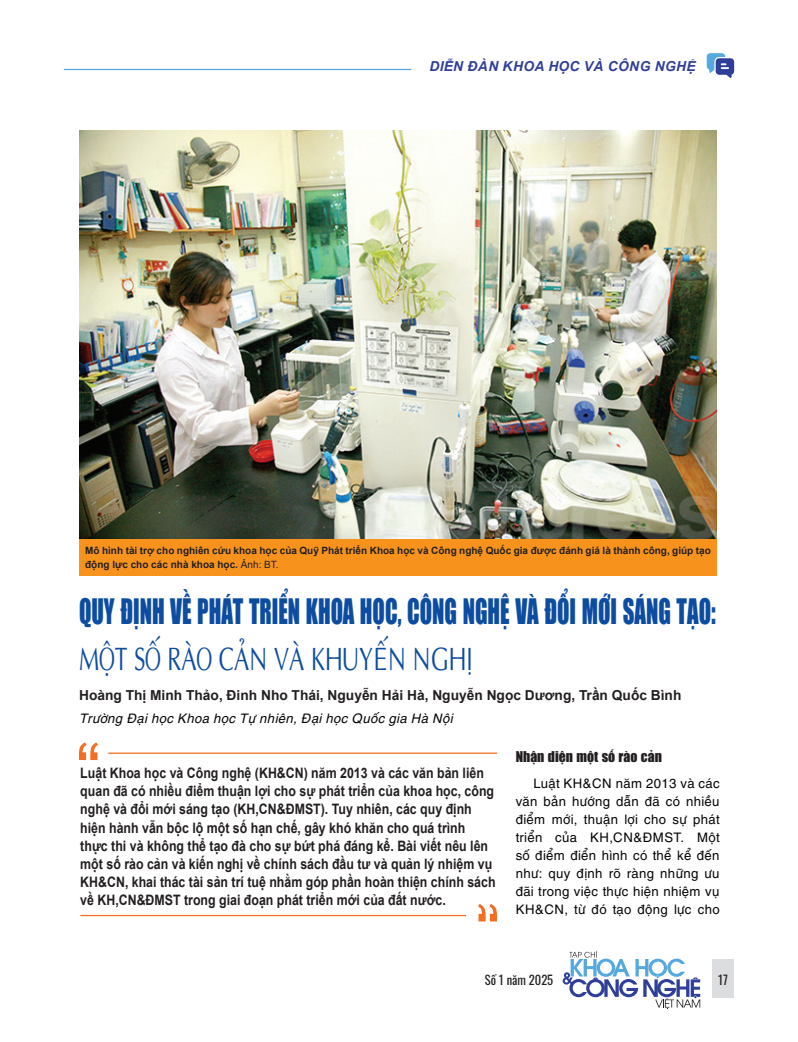
<style>
.page{position:relative;width:798px;height:1042px;background:#fff}
.page>*{position:absolute;margin:0;border:0;box-sizing:border-box;transform-origin:0 0}
.t1{font:32.5px "UTM Impact";color:#0d4da1;scale:.7 1}
.t2{font:32.5px "UTM Aptima";color:#0d4da1;scale:.7 1}
.t3{font:700 14.38px/18.1px "Arial";color:#231f20;scale:.86 1}
.t4{font:700 13.75px "Arial";color:#231f20}
.t5{font:italic 700 13.75px "Arial";letter-spacing:.035em;color:#2f3e99}
.t6{font:13.75px "UTM Impact";color:#231f20}
.t7{font:13.12px/18.1px "UTM Helve";color:#040503;text-align:justify}
.t8{font:italic 13.12px "UTM Helve";color:#040503}
.t9{font:12.5px "Oswald";color:#231f20}
.t10{font:700 10px/13.8px "Arial";color:#231f20}
.s1{font-weight:400}
</style>
<div class="page">
<svg style="left:706px;top:53px;width:27px;height:25px"></svg>
<hr style="left:64px;top:69px;width:347px;height:1px;background:#55a9de">
<div style="left:712px;top:958px;width:21px;height:39px;background:#dcdddf"></div>
<svg style="left:562px;top:951px;width:138px;height:58px"></svg>
<img style="left:79px;top:130px;width:637px;height:409px">
<svg style="left:79px;top:742px;width:19px;height:18px"></svg>
<hr style="left:108px;top:752px;width:389px;height:2px;background:#f36e21">
<hr style="left:80px;top:915px;width:386px;height:1px;background:#f36e21">
<svg style="left:478px;top:904px;width:19px;height:17px"></svg>
<div style="left:79px;top:539px;width:637px;height:36px;background:#f7931d"></div>
<p class="t5" style="left:429px;top:57px;width:268px">DIỄN ĐÀN KHOA HỌC VÀ CÔNG NGHỆ</p>
<p class="t10" style="left:85px;top:544px;width:627px">Mô hình tài trợ cho nghiên cứu khoa học của Quỹ Phát triển Khoa học và Công nghệ Quốc gia được đánh giá là thành công, giúp tạo động lực cho các nhà khoa học. <span class="s1">Ảnh: BT.</span></p>
<h1 class="t1" style="left:79px;top:588px;width:910px">QUY ĐỊNH VỀ PHÁT TRIỂN KHOA HỌC, CÔNG NGHỆ VÀ ĐỔI MỚI SÁNG TẠO:</h1>
<h1 class="t2" style="left:79px;top:634px;width:564px">MỘT SỐ RÀO CẢN VÀ KHUYẾN NGHỊ</h1>
<p class="t4" style="left:79px;top:685px;width:603px">Hoàng Thị Minh Thảo, Đinh Nho Thái, Nguyễn Hải Hà, Nguyễn Ngọc Dương, Trần Quốc Bình</p>
<p class="t8" style="left:79px;top:708px;width:375px">Trường Đại học Khoa học Tự nhiên, Đại học Quốc gia Hà Nội</p>
<p class="t3" style="left:80px;top:764px;width:484px">Luật Khoa học và Công nghệ (KH&amp;CN) năm 2013 và các văn bản liên quan đã có nhiều điểm thuận lợi cho sự phát triển của khoa học, công nghệ và đổi mới sáng tạo (KH,CN&amp;ĐMST). Tuy nhiên, các quy định hiện hành vẫn bộc lộ một số hạn chế, gây khó khăn cho quá trình thực thi và không thể tạo đà cho sự bứt phá đáng kể. Bài viết nêu lên một số rào cản và kiến nghị về chính sách đầu tư và quản lý nhiệm vụ KH&amp;CN, khai thác tài sản trí tuệ nhằm góp phần hoàn thiện chính sách về KH,CN&amp;ĐMST trong giai đoạn phát triển mới của đất nước.</p>
<p class="t6" style="left:515px;top:747px;width:148px">Nhận diện một số rào cản</p>
<p class="t7" style="left:515px;top:772px;width:206px;text-indent:18px">Luật KH&amp;CN năm 2013 và các văn bản hướng dẫn đã có nhiều điểm mới, thuận lợi cho sự phát triển của KH,CN&amp;ĐMST. Một số điểm điển hình có thể kể đến như: quy định rõ ràng những ưu đãi trong việc thực hiện nhiệm vụ KH&amp;CN, từ đó tạo động lực cho</p>
<p class="t9" style="left:484px;top:968px;width:70px">Số 1 năm 2025</p>
<p class="t9" style="left:718px;top:968px;width:11px">17</p>
</div>
